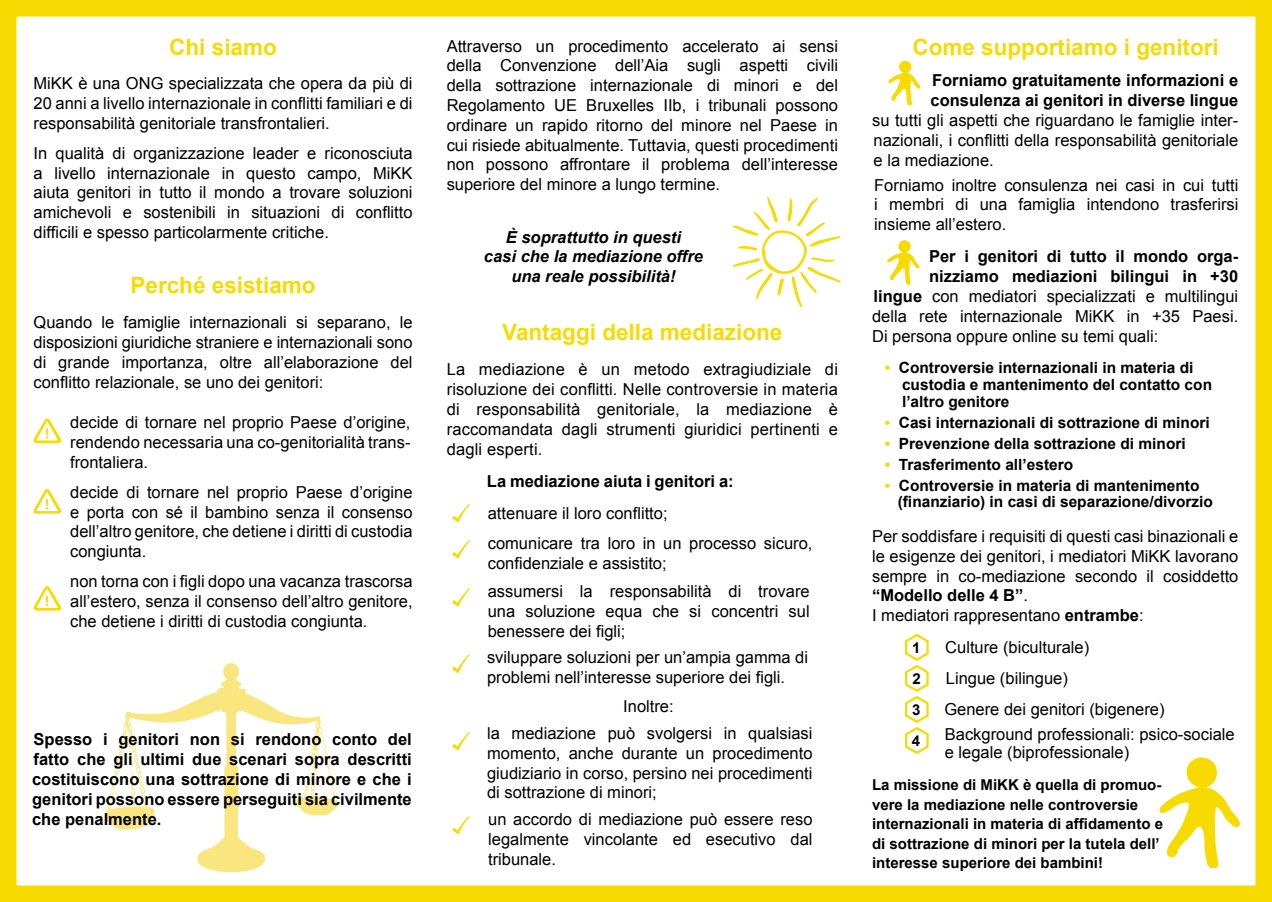
<style>
.page{position:relative;width:1272px;height:902px;background:#fff}
.page>*{position:absolute;margin:0;border:0;box-sizing:border-box;transform-origin:0 0}
.t1{font:700 22.5px "Arial";color:#f7db00}
.t2{font:16.5px/19.8px "Arial";color:#000;text-align:justify}
.t3{font:700 16.5px/19.8px "Arial";color:#000}
.t4{font:italic 700 16.5px/19.8px "Arial";color:#000;text-align:center}
.t5{font:700 15.45px/16.5px "Arial";color:#000}
.t6{font:700 15px/19.5px "Arial";color:#000}
.s1{font-weight:700}
.s2{color:#f7db00}
</style>
<div class="page">
<div style="left:0;top:0;width:1271px;height:901px;border:16px solid #f7db00"></div>
<svg style="left:452px;top:504px;width:18px;height:18px"></svg>
<svg style="left:452px;top:540px;width:18px;height:18px"></svg>
<svg style="left:452px;top:588px;width:18px;height:18px"></svg>
<svg style="left:452px;top:654px;width:17px;height:19px"></svg>
<svg style="left:452px;top:732px;width:18px;height:18px"></svg>
<svg style="left:452px;top:816px;width:18px;height:18px"></svg>
<svg style="left:905px;top:633px;width:24px;height:121px"></svg>
<svg style="left:732px;top:197px;width:108px;height:110px"></svg>
<svg style="left:887px;top:240px;width:33px;height:45px"></svg>
<svg style="left:888px;top:61px;width:33px;height:45px"></svg>
<svg style="left:105px;top:663px;width:233px;height:209px"></svg>
<svg style="left:108px;top:789px;width:6px;height:13px"></svg>
<svg style="left:129px;top:752px;width:6px;height:29px"></svg>
<svg style="left:123px;top:738px;width:7px;height:6px"></svg>
<svg style="left:307px;top:764px;width:6px;height:16px"></svg>
<svg style="left:33px;top:586px;width:29px;height:24px"></svg>
<svg style="left:33px;top:489px;width:29px;height:24px"></svg>
<svg style="left:33px;top:418px;width:29px;height:25px"></svg>
<svg style="left:1159px;top:757px;width:81px;height:112px"></svg>
<h1 class="t1" style="left:169px;top:32px;width:109px">Chi siamo</h1>
<h1 class="t1" style="left:912px;top:32px;width:308px">Come supportiamo i genitori</h1>
<p class="t2" style="left:446px;top:36px;width:393px">Attraverso un procedimento accelerato ai sensi della Convenzione dell’Aia sugli aspetti civili della sottrazione internazionale di minori e del Regolamento UE Bruxelles IIb, i tribunali possono ordinare un rapido ritorno del minore nel Paese in cui risiede abitualmente. Tuttavia, questi procedimenti non possono affrontare il problema dell’interesse superiore del minore a lungo termine.</p>
<p class="t3" style="left:930px;top:71px;width:309px">Forniamo gratuitamente informazioni e consulenza ai genitori in diverse lingue</p>
<p class="t2" style="left:872px;top:110px;width:367px">su tutti gli aspetti che riguardano le famiglie inter&shy;nazionali, i conflitti della responsabilità genitoriale e la mediazione.</p>
<p class="t2" style="left:34px;top:74px;width:380px">MiKK è una ONG specializzata che opera da più di 20 anni a livello internazionale in conflitti familiari e di responsabilità genitoriale transfrontalieri.</p>
<p class="t2" style="left:34px;top:143px;width:380px">In qualità di organizzazione leader e riconosciuta a livello internazionale in questo campo, MiKK aiuta genitori in tutto il mondo a trovare soluzioni amichevoli e sostenibili in situazioni di conflitto difficili e spesso particolarmente critiche.</p>
<p class="t2" style="left:874px;top:175px;width:366px">Forniamo inoltre consulenza nei casi in cui tutti i membri di una famiglia intendono trasferirsi insieme all’estero.</p>
<p class="t4" style="left:484px;top:227px;width:220px">È soprattutto in questi<br>casi che la mediazione offre una reale possibilità!</p>
<p class="t3" style="left:929px;top:247px;width:311px">Per i genitori di tutto il mondo orga-</p>
<p class="t3" style="left:929px;top:267px;width:310px">nizziamo mediazioni bilingui in +30</p>
<p class="t2" style="left:873px;top:286px;width:366px"><span class="s1">lingue</span> con mediatori specializzati e multilingui</p>
<p class="t2" style="left:872px;top:306px;width:367px">della rete internazionale MiKK in +35 Paesi.</p>
<p class="t2" style="left:872px;top:326px;width:288px">Di persona oppure online su temi quali:</p>
<h1 class="t1" style="left:130px;top:270px;width:187px">Perché esistiamo</h1>
<p class="t2" style="left:34px;top:313px;width:380px">Quando le famiglie internazionali si separano, le disposizioni giuridiche straniere e internazionali sono di grande importanza, oltre all’elaborazione del conflitto relazionale, se uno dei genitori:</p>
<p class="t2" style="left:70px;top:412px;width:342px">decide di tornare nel proprio Paese d’origine, rendendo necessaria una co-genitorialità trans&shy;frontaliera.</p>
<p class="t2" style="left:70px;top:482px;width:344px">decide di tornare nel proprio Paese d’origine e porta con sé il bambino senza il consenso dell’altro genitore, che detiene i diritti di custodia congiunta.</p>
<p class="t2" style="left:70px;top:571px;width:344px">non torna con i figli dopo una vacanza trascorsa all’estero, senza il consenso dell’altro genitore, che detiene i diritti di custodia congiunta.</p>
<h1 class="t1" style="left:502px;top:317px;width:282px">Vantaggi della mediazione</h1>
<p class="t5" style="left:902px;top:360px;width:311px;text-indent:-17px"><span class="s2">•</span> Controversie internazionali in materia di custodia e mantenimento del contatto con l’altro genitore</p>
<p class="t5" style="left:884px;top:414px;width:326px"><span class="s2">•</span> Casi internazionali di sottrazione di minori</p>
<p class="t5" style="left:884px;top:435px;width:302px"><span class="s2">•</span> Prevenzione della sottrazione di minori</p>
<p class="t5" style="left:884px;top:456px;width:190px"><span class="s2">•</span> Trasferimento all’estero</p>
<p class="t5" style="left:897px;top:477px;width:317px;text-indent:-13px"><span class="s2">•</span> Controversie in materia di mantenimento (finanziario) in casi di separazione/divorzio</p>
<p class="t2" style="left:446px;top:360px;width:393px">La mediazione è un metodo extragiudiziale di risoluzione dei conflitti. Nelle controversie in materia di responsabilità genitoriale, la mediazione è raccomandata dagli strumenti giuridici pertinenti e dagli esperti.</p>
<p class="t3" style="left:487px;top:471px;width:248px">La mediazione aiuta i genitori a:</p>
<p class="t2" style="left:488px;top:498px;width:326px;line-height:30.2px">attenuare il loro conflitto;<br>comunicare tra loro in un processo sicuro,</p>
<p class="t2" style="left:488px;top:549px;width:323px;line-height:28.3px">confidenziale e assistito;<br>assumersi la responsabilità di trovare</p>
<p class="t2" style="left:488px;top:601px;width:323px">una soluzione equa che si concentri sul benessere dei figli;</p>
<p class="t2" style="left:487px;top:648px;width:322px">sviluppare soluzioni per un’ampia gamma di problemi nell’interesse superiore dei figli.</p>
<p class="t2" style="left:872px;top:526px;width:368px;text-align:left">Per soddisfare i requisiti di questi casi binazionali e le esigenze dei genitori, i mediatori MiKK lavorano sempre in co-mediazione secondo il cosiddetto <span class="s1">“Modello delle 4 B”</span>.<br>I mediatori rappresentano <span class="s1">entrambe</span>:</p>
<p class="t6" style="left:912px;top:638px;width:10px">1</p>
<p class="t2" style="left:945px;top:637px;width:145px">Culture (biculturale)</p>
<p class="t6" style="left:912px;top:669px;width:10px">2</p>
<p class="t2" style="left:945px;top:668px;width:123px">Lingue (bilingue)</p>
<p class="t6" style="left:912px;top:700px;width:10px">3</p>
<p class="t2" style="left:944px;top:697px;width:292px;line-height:24.2px">Genere dei genitori (bigenere)<br>Background professionali: psico-sociale</p>
<p class="t2" style="left:944px;top:742px;width:186px">e legale (biprofessionale)</p>
<p class="t2" style="left:623px;top:696px;width:52px">Inoltre:</p>
<p class="t2" style="left:487px;top:723px;width:327px">la mediazione può svolgersi in qualsiasi momento, anche durante un procedimento giudiziario in corso, persino nei procedimenti di sottrazione di minori;</p>
<p class="t2" style="left:488px;top:809px;width:326px">un accordo di mediazione può essere reso legalmente vincolante ed esecutivo dal tribunale.</p>
<p class="t3" style="left:32px;top:730px;width:381px;text-align:justify">Spesso i genitori non si rendono conto del fatto che gli ultimi due scenari sopra descritti costituiscono una sottrazione di minore e che i genitori possono essere perseguiti sia civilmente che penalmente.</p>
<p class="t6" style="left:911px;top:731px;width:10px">4</p>
<p class="t6" style="left:872px;top:775px;width:292px">La missione di MiKK è quella di promuo&shy;vere la mediazione nelle controversie internazionali in materia di affidamento e di sottrazione di minori per la tutela dell’ interesse superiore dei bambini!</p>
</div>
